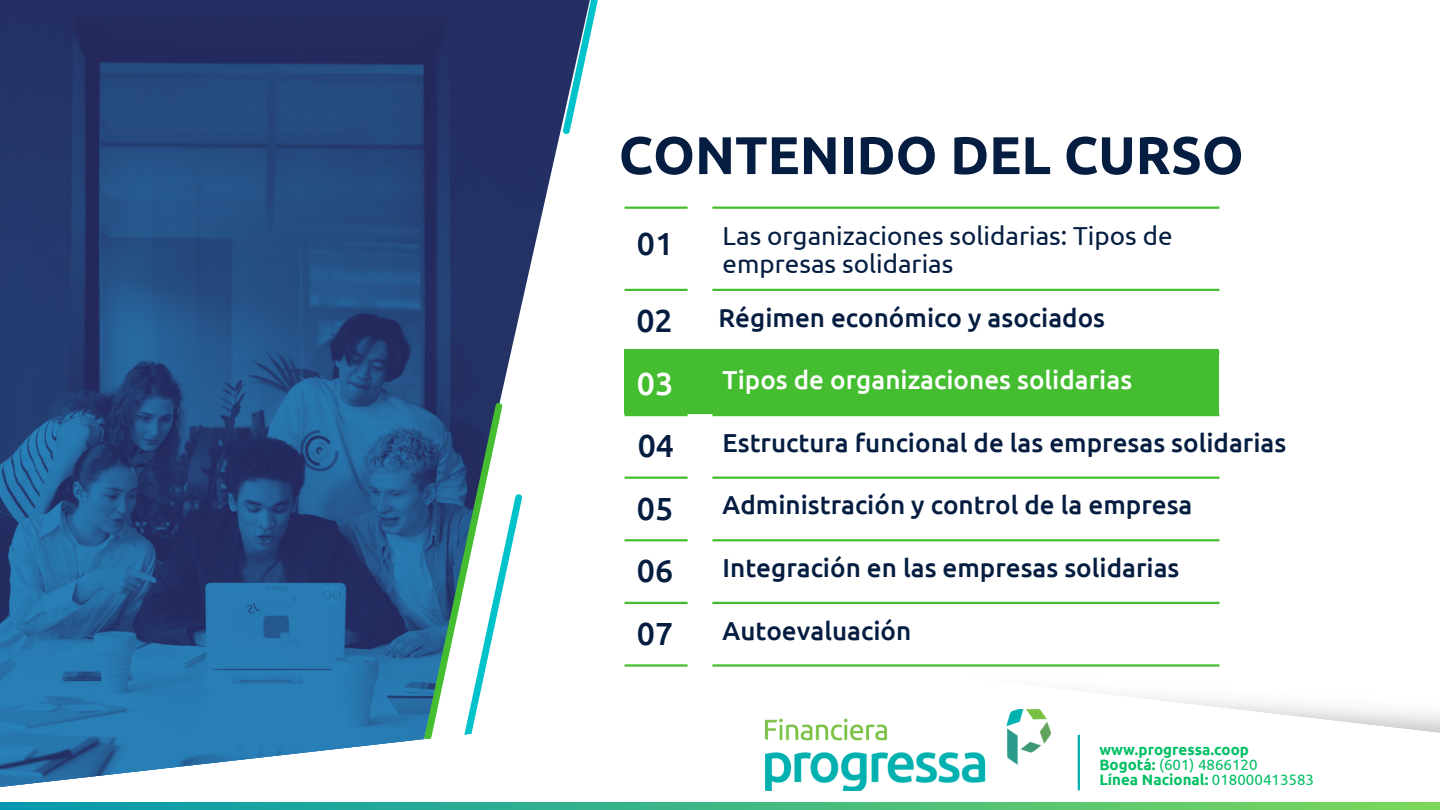
<style>
.page{position:relative;width:1440px;height:810px;background:#fff}
.page>*{position:absolute;margin:0;border:0;box-sizing:border-box;transform-origin:0 0}
.t1{font:700 53px "Ubuntu";color:#051d40}
.t2{font:500 32px "Ubuntu";color:#051d40}
.t3{font:500 32px "Ubuntu";color:#fff}
.t4{font:500 26px "Ubuntu";color:#051d40}
.t5{font:26px/28.5px "Ubuntu";color:#051d40}
.t6{font:500 26px "Ubuntu";color:#fff}
.t7{font:700 15.1px "Ubuntu";color:#00bf63}
.t8{font:15.1px "Ubuntu";color:#00bf63}
.s1{font-weight:700}
.s2{font-weight:400}
</style>
<div class="page">
<hr style="left:712px;top:207px;width:507px;height:2px;background:#45bd31">
<hr style="left:625px;top:207px;width:63px;height:2px;background:#45bd31">
<hr style="left:712px;top:289px;width:507px;height:2px;background:#45bd31">
<hr style="left:625px;top:289px;width:63px;height:2px;background:#45bd31">
<hr style="left:712px;top:414px;width:507px;height:2px;background:#45bd31">
<hr style="left:625px;top:414px;width:63px;height:2px;background:#45bd31">
<hr style="left:712px;top:477px;width:507px;height:2px;background:#45bd31">
<hr style="left:625px;top:477px;width:63px;height:2px;background:#45bd31">
<hr style="left:712px;top:539px;width:507px;height:2px;background:#45bd31">
<hr style="left:625px;top:539px;width:63px;height:2px;background:#45bd31">
<hr style="left:712px;top:664px;width:507px;height:3px;background:#45bd31">
<hr style="left:625px;top:664px;width:63px;height:3px;background:#45bd31">
<hr style="left:712px;top:602px;width:507px;height:2px;background:#45bd31">
<hr style="left:625px;top:602px;width:63px;height:2px;background:#45bd31">
<img style="left:0;top:0;width:559px;height:678px">
<svg style="left:405px;top:398px;width:122px;height:280px"></svg>
<svg style="left:558px;top:0;width:40px;height:139px"></svg>
<svg style="left:0;top:678px;width:933px;height:125px"></svg>
<svg style="left:933px;top:694px;width:507px;height:109px"></svg>
<img style="left:766px;top:710px;width:284px;height:81px">
<hr style="left:1078px;top:735px;width:2px;height:55px;background:#00b1b0">
<svg style="left:0;top:803px;width:1440px;height:7px;background:#3eb784"></svg>
<div style="left:625px;top:349px;width:594px;height:65px;background:#45bd31"></div>
<p class="t1" style="left:619px;top:125px;width:626px">CONTENIDO DEL CURSO</p>
<p class="t2" style="left:637px;top:225px;width:38px">01</p>
<p class="t5" style="left:723px;top:221px;width:451px">Las organizaciones solidarias: Tipos de empresas solidarias</p>
<p class="t2" style="left:636px;top:302px;width:38px">02</p>
<p class="t4" style="left:719px;top:302px;width:388px">Régimen económico y asociados</p>
<p class="t3" style="left:637px;top:365px;width:38px">03</p>
<p class="t6" style="left:723px;top:365px;width:411px">Tipos de organizaciones solidarias</p>
<p class="t2" style="left:638px;top:427px;width:38px">04</p>
<p class="t4" style="left:723px;top:428px;width:565px">Estructura funcional de las empresas solidarias</p>
<p class="t2" style="left:637px;top:490px;width:38px">05</p>
<p class="t4" style="left:723px;top:490px;width:471px">Administración y control de la empresa</p>
<p class="t2" style="left:637px;top:553px;width:38px">06</p>
<p class="t4" style="left:723px;top:553px;width:458px">Integración en las empresas solidarias</p>
<p class="t2" style="left:637px;top:615px;width:38px">07</p>
<p class="t4" style="left:723px;top:615px;width:190px">Autoevaluación</p>
<p class="t7" style="left:1099px;top:741px;width:151px">www.progressa.coop</p>
<p class="t8" style="left:1099px;top:756px;width:160px"><span class="s1">Bogotá:</span> (601) 4866120</p>
<p class="t7" style="left:1099px;top:771px;width:216px">Línea Nacional: <span class="s2">018000413583</span></p>
</div>
